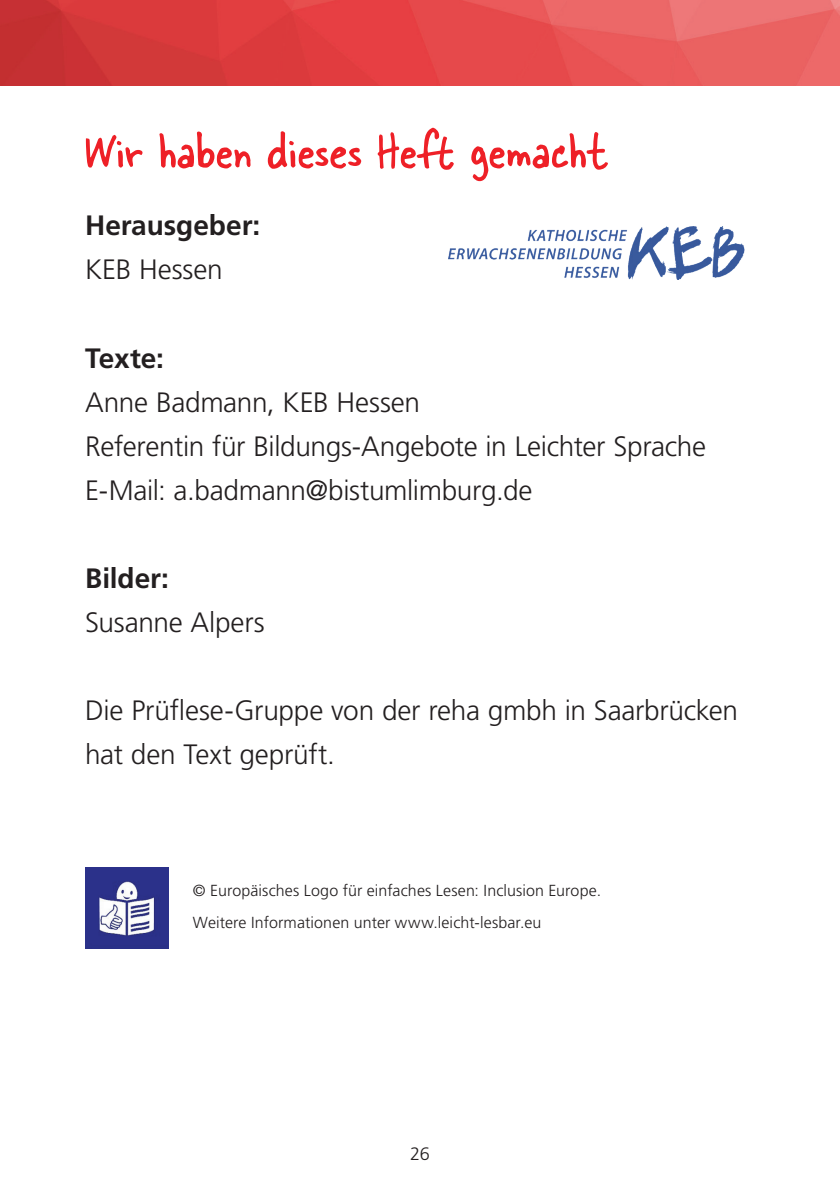
<style>
.page{position:relative;width:840px;height:1191px;background:#fff}
.page>*{position:absolute;margin:0;border:0;box-sizing:border-box;transform-origin:0 0}
.t1{font:56px "Skippy Sharp";color:#ee2027}
.t2{font:300 28px/44px "Frutiger LT Pro";letter-spacing:-.01em;color:#231f20}
.t3{font:700 28px "Frutiger LT Pro";letter-spacing:-.005em;color:#231f20}
.t4{font:300 18px "Frutiger LT Pro";color:#231f20}
.t5{font:300 16px/32px "Frutiger LT Pro";letter-spacing:.005em;color:#231f20}
</style>
<div class="page">
<img style="left:0;top:0;width:839px;height:85px">
<img style="left:85px;top:867px;width:83px;height:81px">
<img style="left:448px;top:226px;width:297px;height:53px">
<h1 class="t1" style="left:85px;top:116px;width:523px">Wir haben dieses Heft gemacht</h1>
<p class="t3" style="left:85px;top:209px;width:176px">Herausgeber:</p>
<p class="t2" style="left:85px;top:248px;width:139px">KEB Hessen</p>
<p class="t3" style="left:85px;top:341px;width:80px">Texte:</p>
<p class="t2" style="left:85px;top:380px;width:622px">Anne Badmann, KEB Hessen<br>Referentin für Bildungs-Angebote in Leichter Sprache<br>E-Mail: a.badmann@bistumlimburg.de</p>
<p class="t3" style="left:85px;top:561px;width:85px">Bilder:</p>
<p class="t2" style="left:85px;top:600px;width:181px">Susanne Alpers</p>
<p class="t2" style="left:85px;top:688px;width:654px">Die Prüflese-Gruppe von der reha gmbh in Saarbrücken hat den Text geprüft.</p>
<p class="t5" style="left:193px;top:874px;width:409px">© Europäisches Logo für einfaches Lesen: Inclusion Europe.<br>Weitere Informationen unter www.leicht-lesbar.eu</p>
<p class="t4" style="left:410px;top:1143px;width:21px">26</p>
</div>
